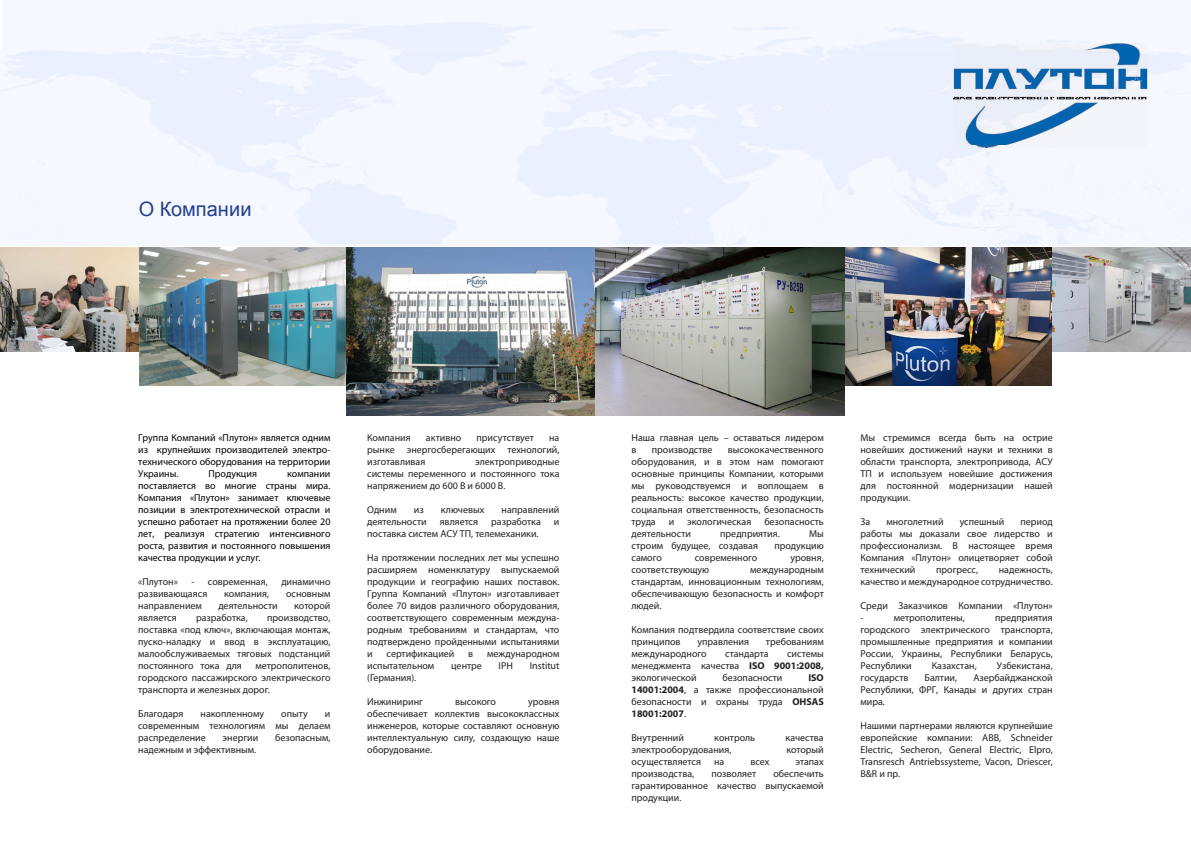
<style>
.page{position:relative;width:1191px;height:842px;background:#fff}
.page>*{position:absolute;margin:0;border:0;box-sizing:border-box;transform-origin:0 0}
.t1{font:19.9px "Arial";letter-spacing:-.005em;color:#25408f}
.t2{font:10px/12px "Myriad Pro";color:#231f20;text-align:justify}
.t3{font:10px/12px "Myriad Pro";color:#000;text-align:justify}
.s1{font-weight:700}
</style>
<div class="page">
<img style="left:0;top:247px;width:140px;height:104px">
<img style="left:140px;top:247px;width:207px;height:139px">
<img style="left:347px;top:247px;width:497px;height:168px">
<img style="left:1051px;top:247px;width:140px;height:104px">
<img style="left:844px;top:247px;width:207px;height:138px">
<img style="left:953px;top:43px;width:194px;height:104px">
<svg style="left:1130px;top:75px;width:12px;height:12px"></svg>
<h1 class="t1" style="left:139px;top:198px;width:114px">О Компании</h1>
<p class="t3" style="left:138px;top:432px;width:194px">Группа Компаний «Плутон» является одним из крупнейших производителей электро&shy;технического оборудования на территории Украины.</p>
<p class="t3" style="left:208px;top:468px;width:50px">Продукция</p>
<p class="t3" style="left:138px;top:468px;width:194px;text-indent:149px">компании поставляется во многие страны мира.<br>Компания «Плутон» занимает ключевые позиции в электротехнической отрасли и успешно работает на протяжении более 20 лет, реализуя стратегию интенсивного роста, развития и постоянного повышения качества продукции и услуг.</p>
<p class="t2" style="left:138px;top:576px;width:41px">«Плутон»</p>
<p class="t2" style="left:191px;top:576px;width:78px">- современная,</p>
<p class="t2" style="left:281px;top:576px;width:51px">динамично</p>
<p class="t2" style="left:138px;top:588px;width:71px">развивающаяся</p>
<p class="t2" style="left:224px;top:588px;width:46px">компания,</p>
<p class="t2" style="left:286px;top:588px;width:46px">основным</p>
<p class="t2" style="left:138px;top:600px;width:65px">направлением</p>
<p class="t2" style="left:218px;top:600px;width:61px">деятельности</p>
<p class="t2" style="left:294px;top:600px;width:38px">которой</p>
<p class="t2" style="left:138px;top:612px;width:40px">является</p>
<p class="t2" style="left:196px;top:612px;width:53px">разработка,</p>
<p class="t2" style="left:138px;top:612px;width:194px;text-indent:129px">производство, поставка «под ключ», включающая монтаж, пуско-наладку и ввод в эксплуатацию, малообслуживаемых тяговых подстанций постоянного тока для</p>
<p class="t2" style="left:138px;top:660px;width:194px;text-indent:117px">метрополитенов, городского пассажирского электрического транспорта и железных дорог.</p>
<p class="t2" style="left:138px;top:708px;width:47px">Благодаря</p>
<p class="t2" style="left:201px;top:708px;width:65px">накопленному</p>
<p class="t2" style="left:281px;top:708px;width:28px">опыту</p>
<p class="t2" style="left:138px;top:708px;width:194px;text-indent:187px">и современным технологиям мы делаем распределение</p>
<p class="t2" style="left:223px;top:732px;width:37px">энергии</p>
<p class="t2" style="left:275px;top:732px;width:57px">безопасным,</p>
<p class="t2" style="left:138px;top:744px;width:120px">надежным и эффективным.</p>
<p class="t2" style="left:367px;top:432px;width:45px">Компания</p>
<p class="t2" style="left:426px;top:432px;width:37px">активно</p>
<p class="t2" style="left:476px;top:432px;width:59px">присутствует</p>
<p class="t2" style="left:367px;top:432px;width:194px;text-indent:182px">на рынке энергосберегающих технологий, изготавливая</p>
<p class="t2" style="left:367px;top:456px;width:194px;text-indent:108px">электроприводные системы переменного и постоянного тока напряжением до 600 В и 6000 В.</p>
<p class="t2" style="left:367px;top:504px;width:31px">Одним</p>
<p class="t2" style="left:414px;top:504px;width:11px">из</p>
<p class="t2" style="left:441px;top:504px;width:45px">ключевых</p>
<p class="t2" style="left:501px;top:504px;width:59px">направлений</p>
<p class="t2" style="left:367px;top:516px;width:61px">деятельности</p>
<p class="t2" style="left:440px;top:516px;width:40px">является</p>
<p class="t2" style="left:491px;top:516px;width:51px">разработка</p>
<p class="t2" style="left:554px;top:516px;width:7px">и</p>
<p class="t2" style="left:367px;top:528px;width:173px">поставка систем АСУ ТП, телемеханики.</p>
<p class="t2" style="left:367px;top:552px;width:194px">На протяжении последних лет мы успешно расширяем номенклатуру выпускаемой продукции и географию наших поставок.<br>Группа Компаний «Плутон» изготавливает более 70 видов различного оборудования, соответствующего cовременным междуна&shy;родным требованиям и стандартам, что подтверждено пройденными испытаниями и</p>
<p class="t2" style="left:386px;top:648px;width:69px">сертификацией</p>
<p class="t2" style="left:468px;top:648px;width:6px">в</p>
<p class="t2" style="left:487px;top:648px;width:74px">международном</p>
<p class="t2" style="left:367px;top:660px;width:69px">испытательном</p>
<p class="t2" style="left:451px;top:660px;width:32px">центре</p>
<p class="t2" style="left:498px;top:660px;width:16px">IPH</p>
<p class="t2" style="left:529px;top:660px;width:31px">Institut</p>
<p class="t2" style="left:367px;top:672px;width:51px">(Германия).</p>
<p class="t2" style="left:367px;top:696px;width:57px">Инжиниринг</p>
<p class="t2" style="left:455px;top:696px;width:42px">высокого</p>
<p class="t2" style="left:367px;top:696px;width:194px;text-indent:161px">уровня обеспечивает коллектив высококлассных инженеров, которые составляют основную интеллектуальную силу, создающую наше оборудование.</p>
<p class="t2" style="left:631px;top:432px;width:194px">Наша главная цель – оставаться лидером в</p>
<p class="t2" style="left:631px;top:444px;width:194px;text-indent:96px">высококачественного оборудования, и в этом нам помогают основные принципы Компании, которыми мы руководствуемся и воплощаем в реальность: высокое качество продукции, социальная ответственность, безопасность труда</p>
<p class="t2" style="left:652px;top:444px;width:62px">производстве</p>
<p class="t2" style="left:669px;top:516px;width:7px">и</p>
<p class="t2" style="left:687px;top:516px;width:66px">экологическая</p>
<p class="t2" style="left:764px;top:516px;width:61px">безопасность</p>
<p class="t2" style="left:631px;top:528px;width:61px">деятельности</p>
<p class="t2" style="left:720px;top:528px;width:61px">предприятия.</p>
<p class="t2" style="left:809px;top:528px;width:16px">Мы</p>
<p class="t2" style="left:631px;top:540px;width:128px">строим будущее, создавая</p>
<p class="t2" style="left:774px;top:540px;width:51px">продукцию</p>
<p class="t2" style="left:631px;top:552px;width:32px">самого</p>
<p class="t2" style="left:695px;top:552px;width:64px">современного</p>
<p class="t2" style="left:790px;top:552px;width:35px">уровня,</p>
<p class="t2" style="left:631px;top:564px;width:79px">соответствующую</p>
<p class="t2" style="left:631px;top:564px;width:194px;text-indent:119px">международным стандартам, инновационным технологиям, обеспечивающую безопасность и комфорт людей.</p>
<p class="t2" style="left:631px;top:624px;width:194px">Компания подтвердила соответствие своих принципов</p>
<p class="t2" style="left:697px;top:636px;width:53px">управления</p>
<p class="t2" style="left:766px;top:636px;width:59px">требованиям</p>
<p class="t2" style="left:631px;top:648px;width:77px">международного</p>
<p class="t2" style="left:725px;top:648px;width:45px">стандарта</p>
<p class="t2" style="left:631px;top:648px;width:194px;text-indent:156px">системы менеджмента качества <span class="s1">ISO 9001:2008, </span>экологической</p>
<p class="t2" style="left:722px;top:672px;width:61px">безопасности</p>
<p class="t2" style="left:631px;top:672px;width:194px;text-indent:177px"><span class="s1">ISO 14001:2004</span>, а также профессиональной безопасности и охраны труда <span class="s1">OHSAS 18001:2007</span>.</p>
<p class="t2" style="left:631px;top:732px;width:54px">Внутренний</p>
<p class="t2" style="left:714px;top:732px;width:42px">контроль</p>
<p class="t2" style="left:785px;top:732px;width:40px">качества</p>
<p class="t2" style="left:631px;top:744px;width:101px">электрооборудования,</p>
<p class="t2" style="left:786px;top:744px;width:39px">который</p>
<p class="t2" style="left:631px;top:756px;width:71px">осуществляется</p>
<p class="t2" style="left:714px;top:756px;width:12px">на</p>
<p class="t2" style="left:750px;top:756px;width:21px">всех</p>
<p class="t2" style="left:795px;top:756px;width:30px">этапах</p>
<p class="t2" style="left:631px;top:768px;width:64px">производства,</p>
<p class="t2" style="left:711px;top:768px;width:46px">позволяет</p>
<p class="t2" style="left:631px;top:768px;width:194px;text-indent:142px">обеспечить гарантированное качество выпускаемой продукции.</p>
<p class="t2" style="left:860px;top:432px;width:194px">Мы стремимся всегда быть на острие новейших достижений науки и техники в области транспорта, электропривода, АСУ ТП и используем новейшие достижения для постоянной модернизации нашей продукции.</p>
<p class="t2" style="left:860px;top:516px;width:11px">За</p>
<p class="t2" style="left:886px;top:516px;width:59px">многолетний</p>
<p class="t2" style="left:959px;top:516px;width:46px">успешный</p>
<p class="t2" style="left:860px;top:516px;width:194px;text-indent:160px">период работы мы доказали свое лидерство и профессионализм. В настоящее время Компания «Плутон» олицетворяет собой технический</p>
<p class="t2" style="left:860px;top:564px;width:194px;text-align:right">надежность,<br>качество и международное сотрудничество.</p>
<p class="t2" style="left:860px;top:600px;width:194px">Среди Заказчиков Компании «Плутон» -</p>
<p class="t2" style="left:893px;top:612px;width:73px">метрополитены,</p>
<p class="t2" style="left:936px;top:564px;width:44px">прогресс,</p>
<p class="t2" style="left:860px;top:612px;width:194px;text-indent:135px">предприятия городского электрического транспорта, промышленные предприятия и компании России, Украины, Республики Беларусь, Республики</p>
<p class="t2" style="left:931px;top:660px;width:46px">Казахстан,</p>
<p class="t2" style="left:996px;top:660px;width:57px">Узбекистана,</p>
<p class="t2" style="left:860px;top:672px;width:194px;text-indent:113px">Азербайджанской Республики, ФРГ, Канады и других стран мира.</p>
<p class="t2" style="left:860px;top:720px;width:194px">Нашими партнерами являются крупнейшие европейские компании: ABB, Schneider Electric, Secheron, General Electric, Elpro, Transresch Antriebssysteme, Vacon, Driescer, B&amp;R и пр.</p>
<p class="t2" style="left:860px;top:672px;width:49px">государств</p>
<p class="t2" style="left:924px;top:672px;width:34px">Балтии,</p>
</div>
